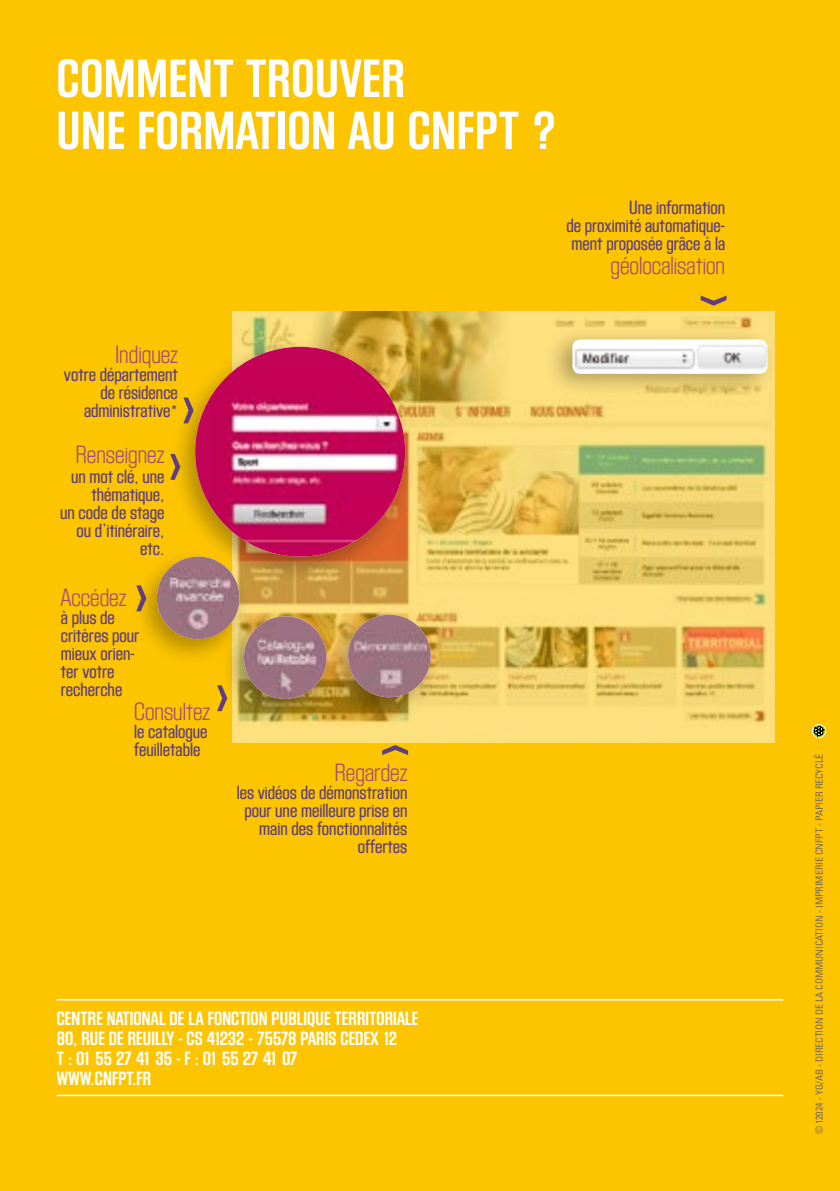
<style>
.page{position:relative;width:840px;height:1191px;background:#fff}
.page>*{position:absolute;margin:0;border:0;box-sizing:border-box;transform-origin:0 0}
.t1{font:70px "Block Gothic Med Cond";color:#5f3d80}
.t2{font:56px/52px "Block Gothic Bold Cond";letter-spacing:.02em;color:#fff}
.t3{font:26px "Block Gothic Light Cond";color:#a14b7b}
.t4{font:20px/18px "Block Gothic Med Cond";color:#5f3d80;text-align:right}
.t5{font:20px/20px "Block Gothic Bold Cond";letter-spacing:.01em;color:#fff}
.t6{font:condensed 10px "Univers";letter-spacing:-.01em;color:#78685b}
.s1{font-size:18px}
</style>
<div class="page">
<div style="left:0;top:0;width:839px;height:1191px;background:#fdc500"></div>
<div style="left:812px;top:724px;width:13px;height:13px;background:#fbfaeb;border-radius:50%"></div>
<div style="left:811px;top:724px;width:14px;height:13px;border:1px solid #fff;border-radius:50%"></div>
<svg style="left:813px;top:726px;width:11px;height:10px"></svg>
<hr style="left:57px;top:999px;width:725px;height:1px;background:#fff">
<hr style="left:57px;top:1094px;width:725px;height:2px;background:#fff">
<img style="left:232px;top:311px;width:541px;height:431px">
<div style="left:130px;top:546px;width:120px;height:120px;background:#000;opacity:.3"></div>
<img style="left:157px;top:556px;width:82px;height:83px;border-radius:41px">
<div style="left:217px;top:606px;width:120px;height:120px;background:#000;opacity:.3"></div>
<img style="left:244px;top:616px;width:82px;height:83px;border-radius:41px">
<div style="left:321px;top:604px;width:120px;height:120px;background:#000;opacity:.3"></div>
<img style="left:348px;top:614px;width:82px;height:83px;border-radius:41px">
<div style="left:169px;top:336px;width:248px;height:248px;background:#000;opacity:.3"></div>
<img style="left:195px;top:347px;width:210px;height:209px;border-radius:105px">
<div style="left:543px;top:326px;width:234px;height:72px;background:#000;opacity:.3"></div>
<img style="left:572px;top:339px;width:195px;height:35px">
<h2 class="t2" style="left:57px;top:55px;width:213px">COMMENT TROU</h2>
<h2 class="t2" style="left:57px;top:55px;width:500px;text-indent:283px">VER<br>UNE FORMATION AU CNFPT ?</h2>
<h3 class="t3" style="left:115px;top:341px;width:64px">Indiquez</h3>
<p class="t4" style="left:64px;top:366px;width:115px">votre département de résidence administrative<span class="s1">*</span></p>
<h1 class="t1" style="left:180px;top:367px;width:17px">›</h1>
<h3 class="t3" style="left:76px;top:441px;width:90px">Renseignez</h3>
<p class="t4" style="left:60px;top:468px;width:106px">un mot clé, une thématique,<br>un code de stage ou d’itinéraire, etc.</p>
<h1 class="t1" style="left:167px;top:424px;width:17px">›</h1>
<h1 class="t1" style="left:133px;top:555px;width:17px">›</h1>
<h3 class="t3" style="left:61px;top:583px;width:67px">Accédez</h3>
<p class="t4" style="left:61px;top:609px;width:80px;text-align:left">à plus de critères pour mieux orien&shy;ter votre recherche</p>
<h1 class="t1" style="left:214px;top:655px;width:17px">›</h1>
<h3 class="t3" style="left:134px;top:698px;width:77px">Consultez</h3>
<p class="t4" style="left:134px;top:723px;width:75px;text-align:left">le catalogue feuilletable</p>
<h1 class="t1" style="left:438px;top:742px;width:17px;rotate:90deg">‹</h1>
<h3 class="t3" style="left:335px;top:758px;width:74px">Regardez</h3>
<p class="t4" style="left:236px;top:784px;width:172px">les vidéos de démonstration pour une meilleure prise en main des fonctionnalités offertes</p>
<p class="t4" style="left:566px;top:199px;width:160px;text-align:justify;text-indent:63px">Une information de proximité automatique&shy;ment proposée grâce à la</p>
<h3 class="t3" style="left:610px;top:252px;width:116px">géolocalisation</h3>
<h1 class="t1" style="left:756px;top:293px;width:17px;rotate:90deg">›</h1>
<p class="t5" style="left:57px;top:1009px;width:362px">CENTRE NATIONAL DE LA FONCTION PUBLIQUE TERRITORIALE 80, RUE DE REUILLY - CS 41232 - 75578 PARIS CEDEX 12<br>T : 01 55 27 41 35 - F : 01 55 27 41 07<br>WWW.CN FPT.FR</p>
<p class="t6" style="left:812px;top:1134px;width:382px;rotate:-90deg">© 12024 - YG/AB - DIrecti on d e la communi cati on - i mpri meri e cnfpt - Papi er recyclé</p>
</div>
